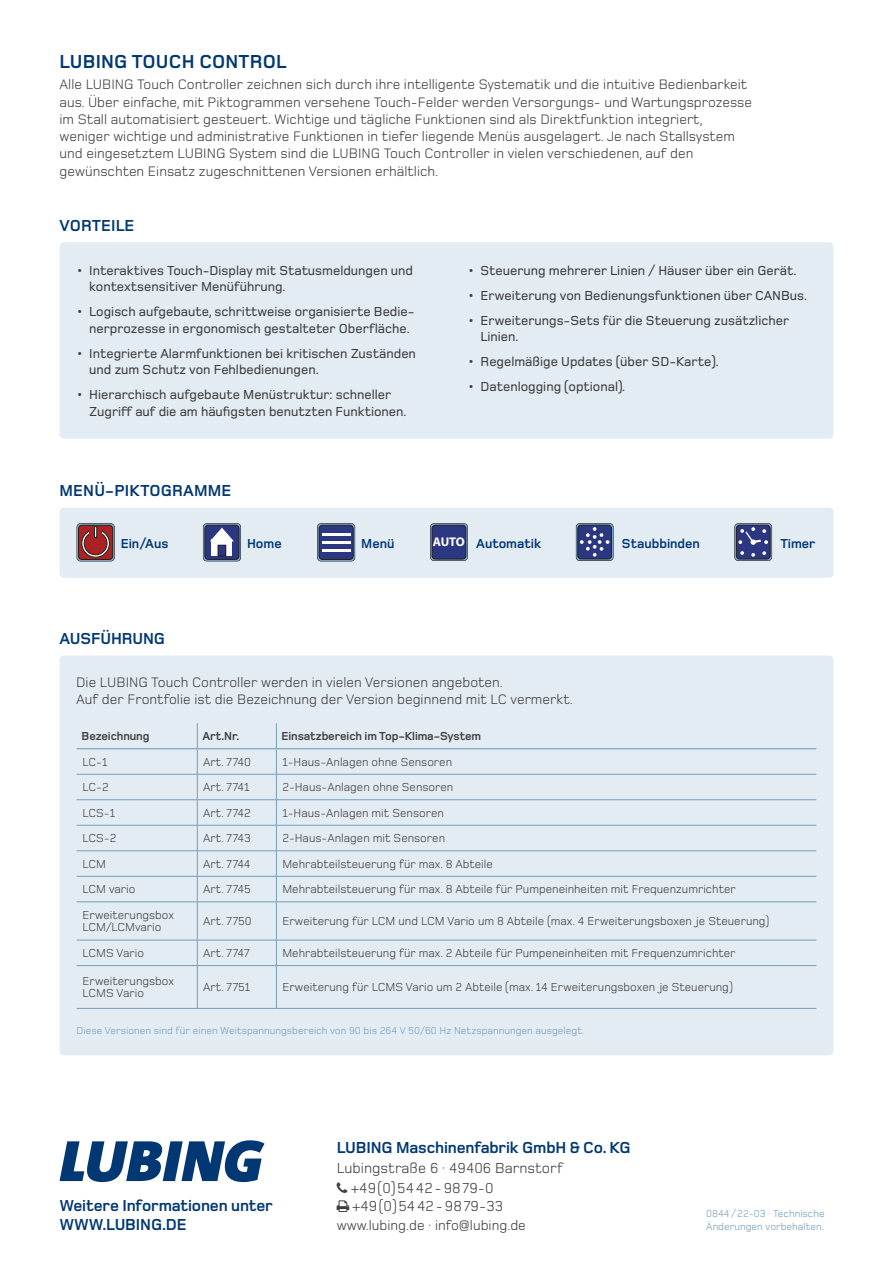
<style>
.page{position:relative;width:893px;height:1263px;background:#fff}
.page>*{position:absolute;margin:0;border:0;box-sizing:border-box;transform-origin:0 0}
.t1{font:700 19.5px "Foundry Monoline";letter-spacing:.01em;color:#013874}
.t2{font:700 16.5px/19.8px "Foundry Monoline";letter-spacing:-.01em;color:#013874}
.t3{font:700 16.5px "Foundry Monoline";letter-spacing:.01em;color:#013874}
.t4{font:15px/20.1px "Foundry Monoline";color:#3e3e3f}
.t5{font:14.25px/17.2px "Foundry Monoline";color:#3e3e3f}
.t6{font:500 13.5px/16.5px "Foundry Monoline";color:#3e3e3f}
.t7{font:700 13.5px "Foundry Monoline";color:#013874}
.t8{font:700 12.6px "Myriad Pro";color:#fff}
.t9{font:12px/12px "Foundry Monoline";color:#3e3e3f}
.t10{font:700 12px "Foundry Monoline";letter-spacing:-.01em;color:#3e3e3f}
.t11{font:10.5px/12.6px "Foundry Monoline";color:#749dbb}
</style>
<div class="page">
<svg style="left:60px;top:1140px;width:205px;height:42px"></svg>
<div style="left:60px;top:242px;width:773px;height:197px;background:#e4ecf3;border-radius:4px"></div>
<div style="left:60px;top:508px;width:773px;height:70px;background:#e4ecf3;border-radius:4px"></div>
<div style="left:60px;top:656px;width:773px;height:399px;background:#e4ecf3;border-radius:4px"></div>
<svg style="left:430px;top:523px;width:38px;height:38px"></svg>
<svg style="left:203px;top:523px;width:38px;height:38px"></svg>
<svg style="left:212px;top:539px;width:20px;height:17px"></svg>
<div style="left:218px;top:545px;width:8px;height:11px;background:#2c3781"></div>
<div style="left:218px;top:545px;width:8px;height:11px;border:1px solid #231f20"></div>
<svg style="left:317px;top:523px;width:38px;height:38px"></svg>
<hr style="left:322px;top:532px;width:28px;height:3px;background:#fff">
<hr style="left:322px;top:541px;width:28px;height:3px;background:#fff">
<hr style="left:322px;top:549px;width:28px;height:3px;background:#fff">
<svg style="left:77px;top:523px;width:38px;height:38px"></svg>
<svg style="left:576px;top:523px;width:37px;height:38px"></svg>
<svg style="left:734px;top:523px;width:38px;height:38px"></svg>
<hr style="left:77px;top:774px;width:120px;height:1px;background:#749dbb">
<hr style="left:197px;top:774px;width:79px;height:1px;background:#749dbb">
<hr style="left:276px;top:774px;width:540px;height:1px;background:#749dbb">
<hr style="left:77px;top:799px;width:120px;height:1px;background:#749dbb">
<hr style="left:197px;top:799px;width:79px;height:1px;background:#749dbb">
<hr style="left:276px;top:799px;width:540px;height:1px;background:#749dbb">
<hr style="left:77px;top:825px;width:120px;height:1px;background:#749dbb">
<hr style="left:197px;top:825px;width:79px;height:1px;background:#749dbb">
<hr style="left:276px;top:825px;width:540px;height:1px;background:#749dbb">
<hr style="left:77px;top:850px;width:120px;height:1px;background:#749dbb">
<hr style="left:197px;top:850px;width:79px;height:1px;background:#749dbb">
<hr style="left:276px;top:850px;width:540px;height:1px;background:#749dbb">
<hr style="left:77px;top:876px;width:120px;height:1px;background:#749dbb">
<hr style="left:197px;top:876px;width:79px;height:1px;background:#749dbb">
<svg style="left:197px;top:723px;width:1px;height:178px"></svg>
<hr style="left:276px;top:876px;width:540px;height:1px;background:#749dbb">
<svg style="left:276px;top:723px;width:1px;height:178px"></svg>
<hr style="left:77px;top:901px;width:120px;height:1px;background:#749dbb">
<hr style="left:197px;top:901px;width:79px;height:1px;background:#749dbb">
<hr style="left:197px;top:902px;width:1px;height:38px;background:#749dbb">
<hr style="left:276px;top:901px;width:540px;height:1px;background:#749dbb">
<hr style="left:276px;top:902px;width:1px;height:38px;background:#749dbb">
<hr style="left:77px;top:940px;width:120px;height:1px;background:#749dbb">
<hr style="left:197px;top:940px;width:79px;height:1px;background:#749dbb">
<svg style="left:197px;top:940px;width:1px;height:25px"></svg>
<hr style="left:276px;top:940px;width:540px;height:1px;background:#749dbb">
<svg style="left:276px;top:940px;width:1px;height:25px"></svg>
<hr style="left:77px;top:965px;width:120px;height:1px;background:#749dbb">
<hr style="left:197px;top:965px;width:79px;height:1px;background:#749dbb">
<hr style="left:197px;top:966px;width:1px;height:42px;background:#749dbb">
<hr style="left:276px;top:965px;width:540px;height:1px;background:#749dbb">
<hr style="left:276px;top:966px;width:1px;height:42px;background:#749dbb">
<hr style="left:77px;top:748px;width:120px;height:1px;background:#749dbb">
<hr style="left:197px;top:748px;width:79px;height:1px;background:#749dbb">
<hr style="left:276px;top:748px;width:540px;height:1px;background:#749dbb">
<hr style="left:77px;top:1008px;width:120px;height:1px;background:#749dbb">
<hr style="left:197px;top:1008px;width:79px;height:1px;background:#749dbb">
<hr style="left:276px;top:1008px;width:540px;height:1px;background:#749dbb">
<h1 class="t1" style="left:60px;top:51px;width:228px">LUBING TOUCH CONTROL</h1>
<p class="t5" style="left:60px;top:76px;width:694px">Alle LUBING Touch Controller zeichnen sich durch ihre intelligente Systematik und die intuitive Bedienbarkeit aus. Über einfache, mit Piktogrammen versehene Touch-Felder werden Versorgungs- und Wartungsprozesse im Stall automatisiert gesteuert. Wichtige und tägliche Funktionen sind als Direktfunktion integriert, weniger wichtige und administrative Funktionen in tiefer liegende Menüs ausgelagert. Je nach Stallsystem und eingesetztem LUBING System sind die LUBING Touch Controller in vielen verschiedenen, auf den gewünschten Einsatz zugeschnittenen Versionen erhältlich.</p>
<p class="t3" style="left:60px;top:217px;width:76px">VORTEILE</p>
<p class="t6" style="left:89px;top:262px;width:325px;text-indent:-13px">• Interaktives Touch-Display mit Statusmeldungen und kontextsensitiver Menüführung.</p>
<p class="t6" style="left:77px;top:304px;width:340px;text-align:center">• Logisch aufgebaute, schrittweise organisierte Bedie&shy;nerprozesse in ergonomisch gestalteter Oberfläche.</p>
<p class="t6" style="left:89px;top:345px;width:328px;text-indent:-13px">• Integrierte Alarmfunktionen bei kritischen Zuständen und zum Schutz von Fehlbedienungen.</p>
<p class="t6" style="left:89px;top:387px;width:319px;text-indent:-13px">• Hierarchisch aufgebaute Menüstruktur: schneller<br>Zugriff auf die am häufigsten benutzten Funktionen.</p>
<p class="t3" style="left:60px;top:482px;width:173px">MENÜ-PIKTOGRAMME</p>
<p class="t6" style="left:468px;top:262px;width:330px">• Steuerung mehrerer Linien / Häuser über ein Gerät.</p>
<p class="t6" style="left:468px;top:287px;width:341px">• Erweiterung von Bedienungsfunktionen über CANBus.</p>
<p class="t6" style="left:480px;top:312px;width:310px;text-indent:-13px">• Erweiterungs-Sets für die Steuerung zusätzlicher<br>Linien.</p>
<p class="t6" style="left:468px;top:354px;width:252px">• Regelmäßige Updates (über SD-Karte).</p>
<p class="t6" style="left:468px;top:379px;width:159px">• Datenlogging (optional).</p>
<p class="t8" style="left:433px;top:533px;width:33px">AUTO</p>
<p class="t7" style="left:121px;top:536px;width:49px">Ein/Aus</p>
<p class="t7" style="left:247px;top:536px;width:36px">Home</p>
<p class="t7" style="left:361px;top:536px;width:35px">Menü</p>
<p class="t7" style="left:476px;top:536px;width:67px">Automatik</p>
<p class="t7" style="left:622px;top:536px;width:80px">Staubbinden</p>
<p class="t7" style="left:780px;top:536px;width:37px">Timer</p>
<p class="t2" style="left:60px;top:629px;width:107px">AUSFÜHRUNG</p>
<p class="t5" style="left:76px;top:674px;width:498px">Die LUBING Touch Controller werden in vielen Versionen angeboten.<br>Auf der Frontfolie ist die Bezeichnung der Version beginnend mit LC vermerkt.</p>
<p class="t10" style="left:82px;top:730px;width:69px">Bezeichnung</p>
<p class="t10" style="left:202px;top:730px;width:38px">Art.Nr.</p>
<p class="t10" style="left:281px;top:730px;width:201px">Einsatzbereich im Top-Klima-System</p>
<p class="t9" style="left:82px;top:755px;width:26px">LC-1</p>
<p class="t9" style="left:203px;top:755px;width:49px">Art. 7740</p>
<p class="t9" style="left:282px;top:755px;width:171px">1-Haus-Anlagen ohne Sensoren</p>
<p class="t9" style="left:82px;top:781px;width:28px">LC-2</p>
<p class="t9" style="left:203px;top:781px;width:48px">Art. 7741</p>
<p class="t9" style="left:282px;top:781px;width:173px">2-Haus-Anlagen ohne Sensoren</p>
<p class="t9" style="left:82px;top:806px;width:34px">LCS-1</p>
<p class="t9" style="left:203px;top:806px;width:49px">Art. 7742</p>
<p class="t9" style="left:282px;top:806px;width:163px">1-Haus-Anlagen mit Sensoren</p>
<p class="t9" style="left:82px;top:832px;width:35px">LCS-2</p>
<p class="t9" style="left:203px;top:832px;width:49px">Art. 7743</p>
<p class="t9" style="left:282px;top:832px;width:164px">2-Haus-Anlagen mit Sensoren</p>
<p class="t9" style="left:82px;top:858px;width:25px">LCM</p>
<p class="t9" style="left:203px;top:858px;width:49px">Art. 7744</p>
<p class="t9" style="left:282px;top:858px;width:212px">Mehrabteilsteuerung für max. 8 Abteile</p>
<p class="t9" style="left:82px;top:883px;width:54px">LCM vario</p>
<p class="t9" style="left:203px;top:883px;width:49px">Art. 7745</p>
<p class="t9" style="left:282px;top:883px;width:455px">Mehrabteilsteuerung für max. 8 Abteile für Pumpeneinheiten mit Frequenzumrichter</p>
<p class="t9" style="left:82px;top:909px;width:93px">Erweiterungsbox<br>LCM/LCMvario</p>
<p class="t9" style="left:203px;top:915px;width:50px">Art. 7750</p>
<p class="t9" style="left:282px;top:915px;width:488px">Erweiterung für LCM und LCM Vario um 8 Abteile (max. 4 Erweiterungsboxen je Steuerung)</p>
<p class="t9" style="left:82px;top:947px;width:63px">LCMS Vario</p>
<p class="t9" style="left:203px;top:947px;width:48px">Art. 7747</p>
<p class="t9" style="left:282px;top:947px;width:455px">Mehrabteilsteuerung für max. 2 Abteile für Pumpeneinheiten mit Frequenzumrichter</p>
<p class="t9" style="left:82px;top:975px;width:93px">Erweiterungsbox<br>LCMS Vario</p>
<p class="t9" style="left:203px;top:981px;width:49px">Art. 7751</p>
<p class="t9" style="left:282px;top:981px;width:452px">Erweiterung für LCMS Vario um 2 Abteile (max. 14 Erweiterungsboxen je Steuerung)</p>
<p class="t11" style="left:77px;top:1024px;width:509px">Diese Versionen sind für einen Weitspannungsbereich von 90 bis 264 V 50/60 Hz Netzspannungen ausgelegt.</p>
<p class="t2" style="left:337px;top:1137px;width:295px">LUBING Maschinenfabrik GmbH &amp; Co. KG</p>
<p class="t4" style="left:351px;top:1158px;width:214px;text-indent:-14px">Lubingstraße 6 · 49406 Barnstorf +49(0)5442-9879-0</p>
<p class="t4" style="left:352px;top:1196px;width:152px">+49(0)5442-9879-33</p>
<p class="t5" style="left:337px;top:1217px;width:191px">www.lubing.de · info@lubing.de</p>
<p class="t2" style="left:60px;top:1195px;width:215px">Weitere Informationen unter<br>WWW.LUBING.DE</p>
<p class="t11" style="left:706px;top:1207px;width:120px">0844/22-03 · Technische<br>Änderungen vorbehalten.</p>
</div>
